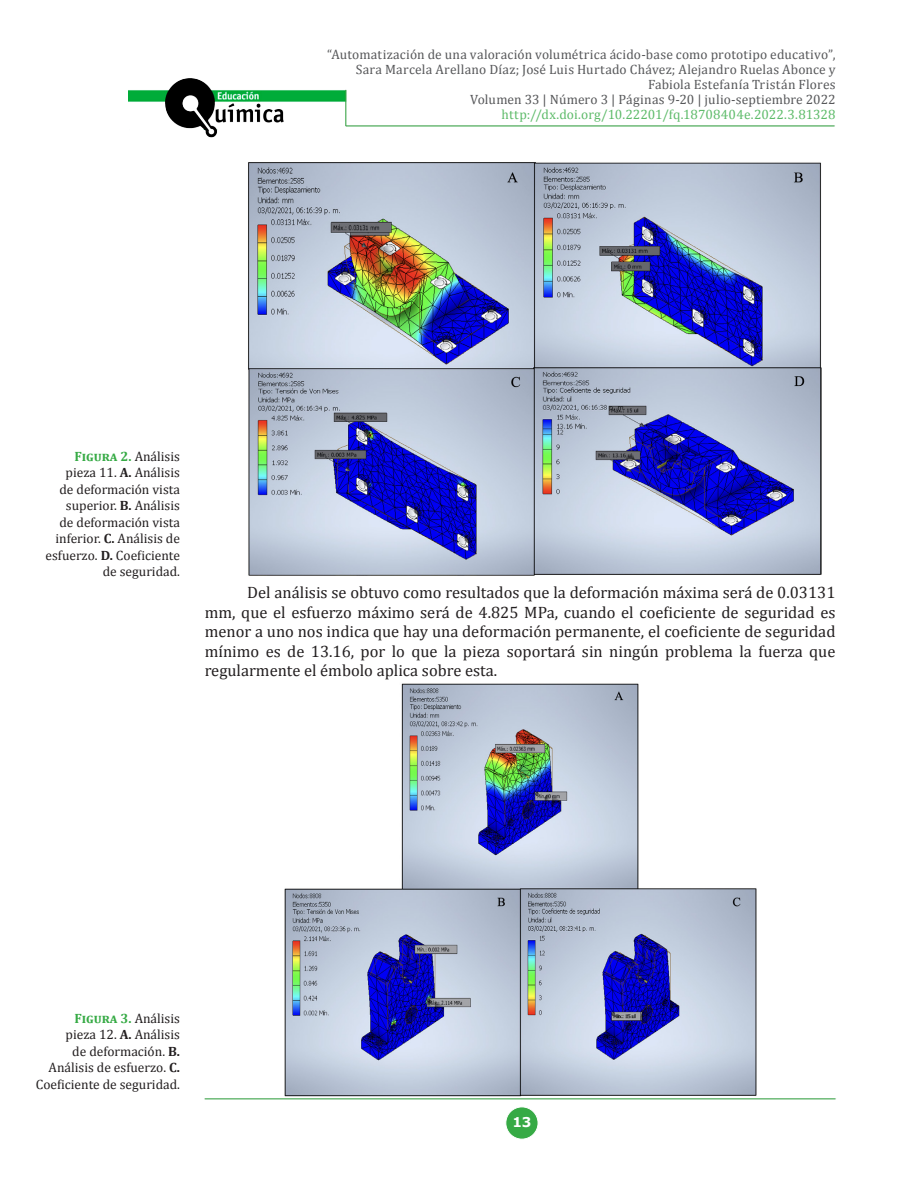
<style>
.page{position:relative;width:918px;height:1188px;background:#fff}
.page>*{position:absolute;margin:0;border:0;box-sizing:border-box;transform-origin:0 0}
.P-San{font:16.5px/19.5px "Cambria";color:#231f20;text-align:justify}
.PieImg{font:13.5px/16.5px "Cambria";color:#231f20;text-align:right}
.t1{font:13.5px/15px "Cambria";letter-spacing:.015em;color:#57585a;text-align:right}
.t2{font:13.5px "Cambria";color:#5ebb6a}
.t3{font:700 13.5px "Verdana";color:#fff}
.s1{font-weight:700;color:#36aa45}
.s2{font-weight:700}
</style>
<div class="page">
<img style="left:128px;top:78px;width:217px;height:59px">
<hr style="left:345px;top:125px;width:491px;height:2px;background:#85c38d">
<hr style="left:346px;top:126px;width:489px;height:1px;background:#36aa45">
<hr style="left:345px;top:89px;width:2px;height:38px;background:#231f20;opacity:.44">
<hr style="left:346px;top:90px;width:1px;height:36px;background:#36aa45">
<div style="left:506px;top:1107px;width:32px;height:32px;background:#36aa45;border-radius:50%"></div>
<div style="left:505px;top:1107px;width:33px;height:33px;border:1px solid #fff;border-radius:50%"></div>
<hr style="left:204px;top:1098px;width:632px;height:2px;background:#76be7f">
<hr style="left:205px;top:1099px;width:631px;height:1px;background:#36aa45">
<img style="left:248px;top:162px;width:573px;height:414px">
<img style="left:285px;top:683px;width:472px;height:414px">
<p class="t1" style="left:327px;top:47px;width:510px">“Automatización de una valoración volumétrica ácido-base como prototipo educativo”, Sara Marcela Arellano Díaz; José Luis Hurtado Chávez; Alejandro Ruelas Abonce y Fabiola Estefanía Tristán Flores<br>Volumen 33 | Número 3 | Páginas 9-20 | julio-septiembre 2022</p>
<p class="t2" style="left:502px;top:106px;width:336px">http://dx.doi.org/10.22201/fq.18708404e.2022.3.81328</p>
<p class="PieImg" style="left:46px;top:448px;width:136px"><span class="s1">Figura 2.</span> Análisis pieza 11. <span class="s2">A.</span> Análisis<br>de deformación vista superior. <span class="s2">B.</span> Análisis<br>de deformación vista inferior. <span class="s2">C.</span> Análisis de esfuerzo. <span class="s2">D.</span> Coeficiente de seguridad.</p>
<p class="P-San" style="left:205px;top:583px;width:632px;text-indent:43px">Del análisis se obtuvo como resultados que la deformación máxima será de 0.03131 mm, que el esfuerzo máximo será de 4.825 MPa, cuando el coeficiente de seguridad es menor a uno nos indica que hay una deformación permanente, el coeficiente de seguridad mínimo es de 13.16, por lo que la pieza soportará sin ningún problema la fuerza que regularmente el émbolo aplica sobre esta.</p>
<p class="PieImg" style="left:36px;top:1010px;width:146px"><span class="s1">Figura 3.</span> Análisis<br>pieza 12. <span class="s2">A.</span> Análisis<br>de deformación. <span class="s2">B.<br></span>Análisis de esfuerzo. <span class="s2">C.<br></span>Coeficiente de seguridad.</p>
<p class="t3" style="left:512px;top:1113px;width:20px">13</p>
</div>
